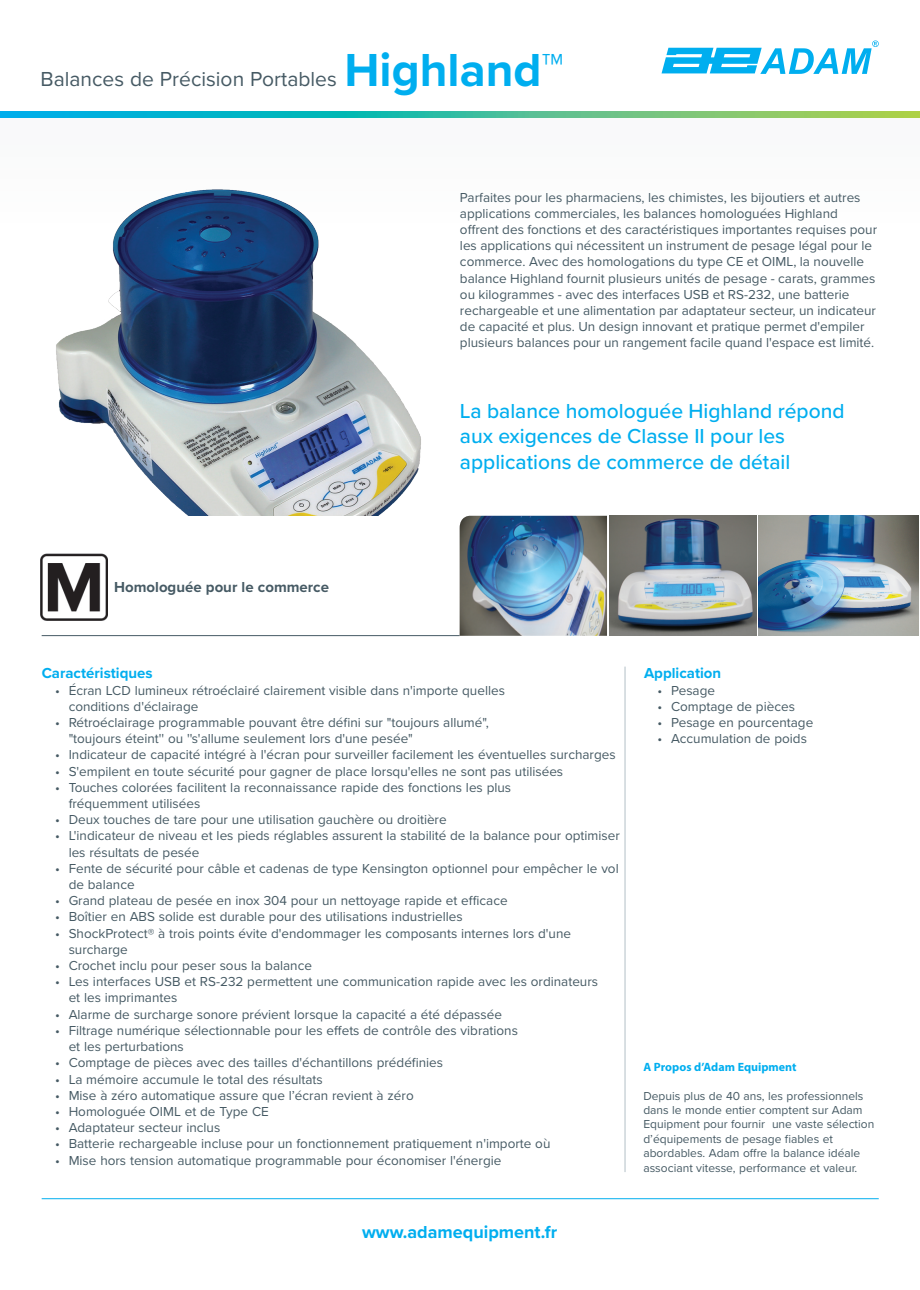
<style>
.page{position:relative;width:920px;height:1290px;background:#fff}
.page>*{position:absolute;margin:0;border:0;box-sizing:border-box;transform-origin:0 0}
.Name_Range{font:700 48px "Proxima Nova";color:#00aeef}
.Sub_Head{font:500 21px/25.2px "Proxima Nova";color:#00aeef}
.Name_Range-2{font:21px "Proxima Nova";color:#465a64}
.t1{font:700 18px "Proxima Nova";color:#00aeef}
.t2{font:700 15px "Proxima Nova";color:#465a64}
.Features_Header{font:700 15px "Proxima Nova";color:#00aeef}
.Applications_Header{font:700 15px "Proxima Nova";color:#00aeef}
.AE_Copy{font:13.5px/16.2px "Proxima Nova";color:#465a64}
.About_US_text{font:12px/14.4px "Proxima Nova";color:#465a64}
.About_Us_Header{font:700 12px "Myriad Pro";color:#00aeef}
</style>
<div class="page">
<div style="left:0;top:118px;width:920px;height:114px;background:#fafbfb"></div>
<hr style="left:42px;top:1198px;width:837px;height:1px;background:#00aeef">
<hr style="left:42px;top:635px;width:418px;height:1px;background:#465a64">
<hr style="left:625px;top:667px;width:1px;height:505px;background:#b2bfc6">
<svg style="left:662px;top:41px;width:217px;height:33px"></svg>
<img style="left:56px;top:189px;width:365px;height:327px">
<img style="left:759px;top:516px;width:160px;height:120px">
<img style="left:610px;top:516px;width:147px;height:120px">
<img style="left:460px;top:516px;width:147px;height:120px">
<img style="left:40px;top:554px;width:68px;height:67px">
<svg style="left:0;top:111px;width:920px;height:7px;background:#41bd9e"></svg>
<p class="Name_Range-2" style="left:40px;top:63px;width:298px">Balances de Précision Portables</p>
<p class="Name_Range" style="left:344px;top:34px;width:221px">Highland™</p>
<p class="AE_Copy" style="left:460px;top:188px;width:419px">Parfaites pour les pharmaciens, les chimistes, les bijoutiers et autres applications commerciales, les balances homologuées Highland offrent des fonctions et des caractéristiques importantes requises pour les applications qui nécessitent un instrument de pesage légal pour le commerce. Avec des homologations du type CE et OIML, la nouvelle balance Highland fournit plusieurs unités de pesage - carats, grammes ou kilogrammes - avec des interfaces USB et RS-232, une batterie rechargeable et une alimentation par adaptateur secteur, un indicateur de capacité et plus. Un design innovant et pratique permet d'empiler plusieurs balances pour un rangement facile quand l'espace est limité.</p>
<p class="Sub_Head" style="left:460px;top:398px;width:386px">La balance homologuée Highland répond aux exigences de Classe II pour les applications de commerce de détail</p>
<p class="t2" style="left:114px;top:576px;width:216px">Homologuée pour le commerce</p>
<p class="Features_Header" style="left:42px;top:662px;width:112px">Caractéristiques</p>
<p class="AE_Copy" style="left:69px;top:681px;width:438px;text-indent:-14px">• Écran LCD lumineux rétroéclairé clairement visible dans n'importe quelles conditions d'éclairage</p>
<p class="AE_Copy" style="left:69px;top:714px;width:422px;text-indent:-14px">• Rétroéclairage programmable pouvant être défini sur "toujours allumé", "toujours éteint'' ou ''s'allume seulement lors d'une pesée"</p>
<p class="AE_Copy" style="left:55px;top:746px;width:562px">• Indicateur de capacité intégré à l'écran pour surveiller facilement les éventuelles surcharges</p>
<p class="AE_Copy" style="left:55px;top:762px;width:510px">• S'empilent en toute sécurité pour gagner de place lorsqu'elles ne sont pas utilisées</p>
<p class="AE_Copy" style="left:69px;top:779px;width:444px;text-indent:-14px">• Touches colorées facilitent la reconnaissance rapide des fonctions les plus fréquemment utilisées</p>
<p class="AE_Copy" style="left:55px;top:811px;width:393px">• Deux touches de tare pour une utilisation gauchère ou droitière</p>
<p class="AE_Copy" style="left:69px;top:827px;width:553px;text-indent:-14px">• L'indicateur de niveau et les pieds réglables assurent la stabilité de la balance pour optimiser les résultats de pesée</p>
<p class="AE_Copy" style="left:69px;top:860px;width:552px;text-indent:-14px">• Fente de sécurité pour câble et cadenas de type Kensington optionnel pour empêcher le vol de balance</p>
<p class="AE_Copy" style="left:55px;top:892px;width:454px">• Grand plateau de pesée en inox 304 pour un nettoyage rapide et efficace</p>
<p class="AE_Copy" style="left:55px;top:908px;width:409px">• Boîtier en ABS solide est durable pour des utilisations industrielles</p>
<p class="AE_Copy" style="left:69px;top:924px;width:504px;text-indent:-14px">• ShockProtect® à trois points évite d'endommager les composants internes lors d'une surcharge</p>
<p class="AE_Copy" style="left:55px;top:957px;width:258px">• Crochet inclu pour peser sous la balance</p>
<p class="AE_Copy" style="left:69px;top:973px;width:531px;text-indent:-14px">• Les interfaces USB et RS-232 permettent une communication rapide avec les ordinateurs et les imprimantes</p>
<p class="AE_Copy" style="left:55px;top:1005px;width:448px">• Alarme de surcharge sonore prévient lorsque la capacité a été dépassée</p>
<p class="AE_Copy" style="left:69px;top:1022px;width:451px;text-indent:-14px">• Filtrage numérique sélectionnable pour les effets de contrôle des vibrations et les perturbations</p>
<p class="AE_Copy" style="left:55px;top:1054px;width:389px">• Comptage de pièces avec des tailles d'échantillons prédéfinies</p>
<p class="AE_Copy" style="left:55px;top:1070px;width:269px">• La mémoire accumule le total des résultats</p>
<p class="AE_Copy" style="left:55px;top:1086px;width:360px">• Mise à zéro automatique assure que l’écran revient à zéro</p>
<p class="AE_Copy" style="left:55px;top:1103px;width:215px">• Homologuée OIML et de Type CE</p>
<p class="AE_Copy" style="left:55px;top:1119px;width:167px">• Adaptateur secteur inclus</p>
<p class="AE_Copy" style="left:55px;top:1135px;width:497px">• Batterie rechargeable incluse pour un fonctionnement pratiquement n'importe où</p>
<p class="AE_Copy" style="left:55px;top:1151px;width:448px">• Mise hors tension automatique programmable pour économiser l'énergie</p>
<p class="t1" style="left:362px;top:1218px;width:197px">www.adamequipment.fr</p>
<p class="Applications_Header" style="left:644px;top:662px;width:79px">Application</p>
<p class="AE_Copy" style="left:657px;top:681px;width:59px">• Pesage</p>
<p class="AE_Copy" style="left:657px;top:698px;width:139px">• Comptage de pièces</p>
<p class="AE_Copy" style="left:657px;top:714px;width:157px">• Pesage en pourcentage</p>
<p class="AE_Copy" style="left:657px;top:730px;width:151px">• Accumulation de poids</p>
<p class="About_Us_Header" style="left:643px;top:1059px;width:155px">A Propos d’Adam Equipment</p>
<p class="About_US_text" style="left:643px;top:1088px;width:232px">Depuis plus de 40 ans, les professionnels dans le monde entier comptent sur Adam Equipment pour fournir une vaste sélection d’équipements de pesage fiables et abordables. Adam offre la balance idéale associant vitesse, performance et valeur.</p>
</div>
